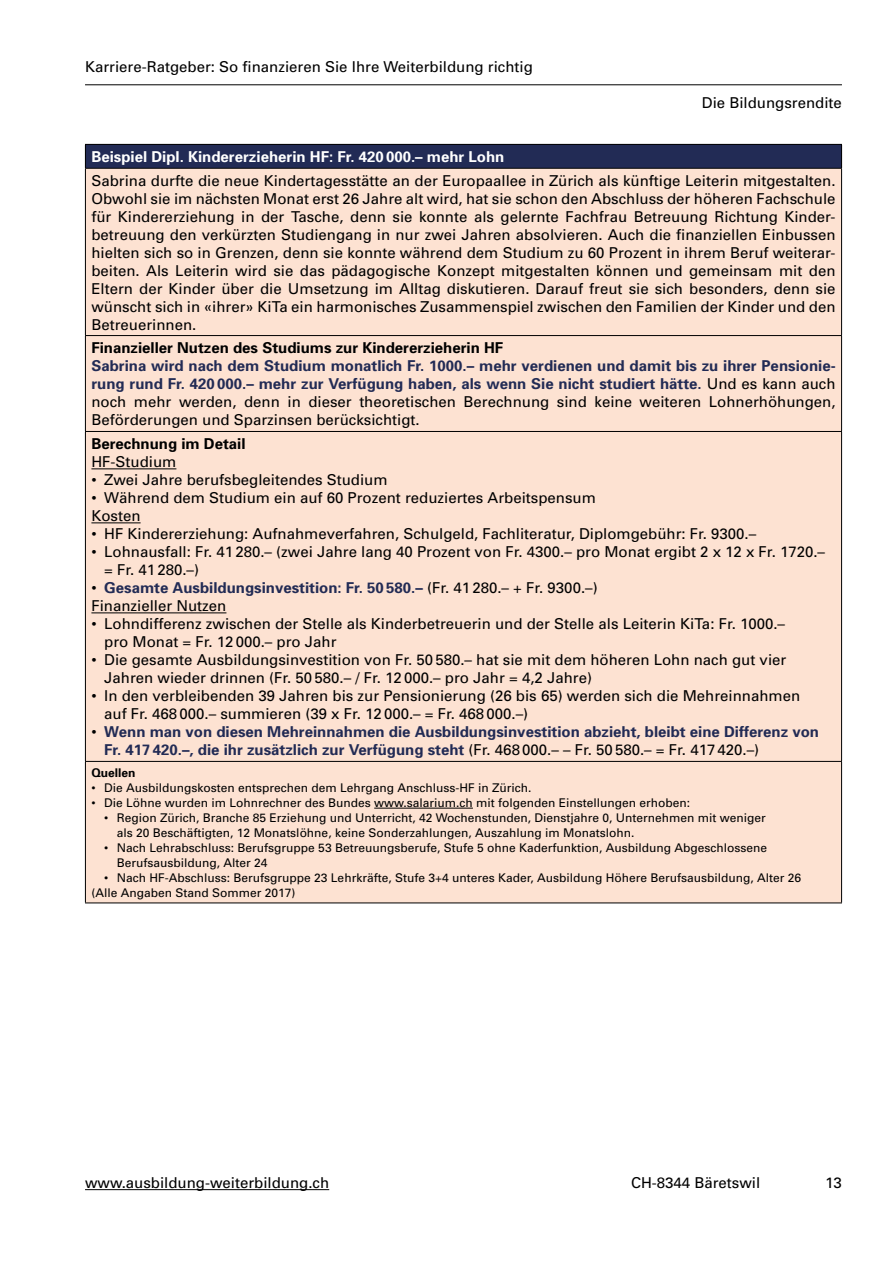
<style>
.page{position:relative;width:893px;height:1263px;background:#fff}
.page>*{position:absolute;margin:0;border:0;box-sizing:border-box;transform-origin:0 0}
.t1{font:15px/18px "Univers";color:#000}
.t2{font:700 15px/18px "Univers";color:#222b55;text-align:justify}
.t3{font:700 15px "Univers";color:#000}
.t4{font:700 15px "Univers";color:#fff}
.t5{font:12px/15px "Univers";color:#000}
.t6{font:700 12px "Univers";color:#000}
.s1{font-weight:400;color:#000}
.s2{font-weight:700;color:#222b55}
</style>
<div class="page">
<hr style="left:85px;top:84px;width:757px;height:1px;background:#000">
<hr style="left:85px;top:1189px;width:244px;height:1px;background:#000">
<div style="left:85px;top:144px;width:757px;height:24px;background:#222b55"></div>
<div style="left:86px;top:169px;width:755px;height:733px;background:#fde2d2"></div>
<hr style="left:85px;top:144px;width:757px;height:1px;background:#000">
<svg style="left:85px;top:145px;width:1px;height:23px"></svg>
<hr style="left:85px;top:168px;width:757px;height:1px;background:#000">
<hr style="left:85px;top:169px;width:1px;height:166px;background:#000">
<hr style="left:85px;top:335px;width:757px;height:1px;background:#000">
<hr style="left:85px;top:336px;width:1px;height:95px;background:#000">
<hr style="left:85px;top:431px;width:757px;height:1px;background:#000">
<hr style="left:85px;top:432px;width:1px;height:329px;background:#000">
<hr style="left:85px;top:761px;width:757px;height:1px;background:#000">
<hr style="left:85px;top:762px;width:1px;height:140px;background:#000">
<hr style="left:85px;top:902px;width:757px;height:1px;background:#000">
<svg style="left:841px;top:145px;width:1px;height:23px"></svg>
<hr style="left:841px;top:169px;width:1px;height:166px;background:#000">
<hr style="left:841px;top:336px;width:1px;height:95px;background:#000">
<hr style="left:841px;top:432px;width:1px;height:329px;background:#000">
<hr style="left:841px;top:762px;width:1px;height:140px;background:#000">
<hr style="left:91px;top:468px;width:85px;height:1px;background:#000">
<hr style="left:91px;top:522px;width:50px;height:1px;background:#000">
<hr style="left:91px;top:612px;width:135px;height:1px;background:#000">
<hr style="left:374px;top:808px;width:99px;height:1px;background:#000">
<p class="t1" style="left:85px;top:58px;width:449px">Karriere-Ratgeber: So finanzieren Sie Ihre Weiterbildung richtig</p>
<p class="t1" style="left:702px;top:94px;width:142px">Die Bildungsrendite</p>
<p class="t4" style="left:91px;top:148px;width:414px">Beispiel Dipl. Kindererzieherin HF: Fr. 420 000.– mehr Lohn</p>
<p class="t1" style="left:91px;top:171px;width:746px;text-align:justify">Sabrina durfte die neue Kindertagesstätte an der Europaallee in Zürich als künftige Leiterin mitgestalten.<br>Obwohl sie im nächsten Monat erst 26 Jahre alt wird, hat sie schon den Abschluss der höheren Fachschule für Kindererziehung in der Tasche, denn sie konnte als gelernte Fachfrau Betreuung Richtung Kinder&shy;betreuung den verkürzten Studiengang in nur zwei Jahren absolvieren. Auch die finanziellen Einbussen hielten sich so in Grenzen, denn sie konnte während dem Studium zu 60 Prozent in ihrem Beruf weiterar&shy;beiten. Als Leiterin wird sie das pädagogische Konzept mitgestalten können und gemeinsam mit den Eltern der Kinder über die Umsetzung im Alltag diskutieren. Darauf freut sie sich besonders, denn sie wünscht sich in «ihrer» KiTa ein harmonisches Zusammenspiel zwischen den Familien der Kinder und den Betreuerinnen.</p>
<p class="t3" style="left:91px;top:339px;width:413px">Finanzieller Nutzen des Studiums zur Kindererzieherin HF</p>
<p class="t2" style="left:91px;top:357px;width:746px">Sabrina wird nach dem Studium monatlich Fr. 1000.– mehr verdienen und damit bis zu ihrer Pensionie&shy;rung rund Fr. 420 000.– mehr zur Verfügung haben, als wenn Sie nicht studiert hätte. <span class="s1">Und es kann auch noch mehr werden, denn in dieser theoretischen Berechnung sind keine weiteren Lohnerhöhungen, Beförderungen und Sparzinsen berücksichtigt.</span></p>
<p class="t3" style="left:91px;top:435px;width:156px">Berechnung im Detail</p>
<p class="t1" style="left:91px;top:453px;width:86px">HF-Studium</p>
<p class="t1" style="left:91px;top:471px;width:298px">• Zwei Jahre berufsbegleitendes Studium</p>
<p class="t1" style="left:91px;top:489px;width:506px">• Während dem Studium ein auf 60 Prozent reduziertes Arbeitspensum<br>Kosten</p>
<p class="t1" style="left:91px;top:525px;width:666px">• HF Kindererziehung: Aufnahmeverfahren, Schulgeld, Fachliteratur, Diplomgebühr: Fr. 9300.–</p>
<p class="t1" style="left:104px;top:543px;width:722px;text-indent:-13px">• Lohnausfall: Fr. 41 280.– (zwei Jahre lang 40 Prozent von Fr. 4300.– pro Monat ergibt 2 x 12 x Fr. 1720.– = Fr. 41 280.–)</p>
<p class="t1" style="left:91px;top:579px;width:508px">• <span class="s2">Gesamte Ausbildungsinvestition: Fr. 50 580.–</span> (Fr. 41 280.– + Fr. 9300.–)<br>Finanzieller Nutzen</p>
<p class="t1" style="left:104px;top:615px;width:682px;text-indent:-13px">• Lohndifferenz zwischen der Stelle als Kinderbetreuerin und der Stelle als Leiterin KiTa: Fr. 1000.– pro Monat = Fr. 12 000.– pro Jahr</p>
<p class="t1" style="left:104px;top:651px;width:684px;text-indent:-13px">• Die gesamte Ausbildungsinvestition von Fr. 50 580.– hat sie mit dem höheren Lohn nach gut vier<br>Jahren wieder drinnen (Fr. 50 580.– / Fr. 12 000.– pro Jahr = 4,2 Jahre)</p>
<p class="t1" style="left:104px;top:687px;width:697px;text-indent:-13px">• In den verbleibenden 39 Jahren bis zur Pensionierung (26 bis 65) werden sich die Mehreinnahmen auf Fr. 468 000.– summieren (39 x Fr. 12 000.– = Fr. 468 000.–)</p>
<p class="t2" style="left:104px;top:723px;width:716px;text-indent:-13px"><span class="s1">•</span> Wenn man von diesen Mehreinnahmen die Ausbildungsinvestition abzieht, bleibt eine Differenz von<br>Fr. 417 420.–, die ihr zusätzlich zur Verfügung steht <span class="s1">(Fr. 468 000.– – Fr. 50 580.– = Fr. 417 420.–)</span></p>
<p class="t6" style="left:91px;top:765px;width:46px">Quellen</p>
<p class="t5" style="left:91px;top:780px;width:442px">• Die Ausbildungskosten entsprechen dem Lehrgang Anschluss-HF in Zürich.</p>
<p class="t5" style="left:91px;top:795px;width:600px">• Die Löhne wurden im Lohnrechner des Bundes www.salarium.ch mit folgenden Einstellungen erhoben:</p>
<p class="t5" style="left:117px;top:810px;width:650px;text-indent:-13px">• Region Zürich, Branche 85 Erziehung und Unterricht, 42 Wochenstunden, Dienstjahre 0, Unternehmen mit weniger als 20 Beschäftigten, 12 Monatslöhne, keine Sonderzahlungen, Auszahlung im Monatslohn.</p>
<p class="t5" style="left:117px;top:840px;width:652px;text-indent:-13px">• Nach Lehrabschluss: Berufsgruppe 53 Betreuungsberufe, Stufe 5 ohne Kaderfunktion, Ausbildung Abgeschlossene<br>Berufsausbildung, Alter 24</p>
<p class="t5" style="left:91px;top:870px;width:711px;text-indent:13px">• Nach HF-Abschluss: Berufsgruppe 23 Lehrkräfte, Stufe 3+4 unteres Kader, Ausbildung Höhere Berufsausbildung, Alter 26 (Alle Angaben Stand Sommer 2017)</p>
<p class="t1" style="left:85px;top:1174px;width:246px">www.ausbildung-weiterbildung.ch</p>
<p class="t1" style="left:631px;top:1174px;width:131px">CH-8344 Bäretswil</p>
<p class="t1" style="left:825px;top:1174px;width:18px">13</p>
</div>
